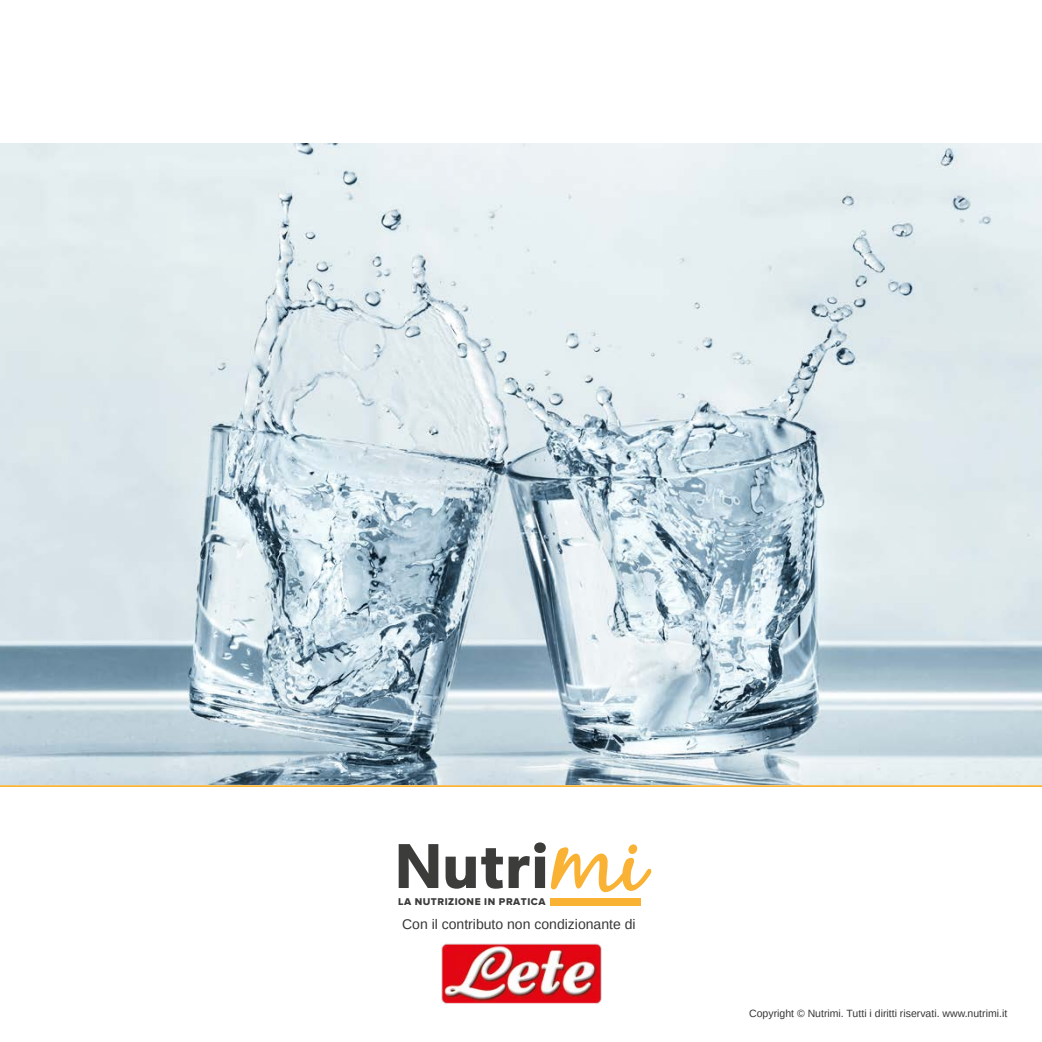
<style>
.page{position:relative;width:1042px;height:1042px;background:#fff}
.page>*{position:absolute;margin:0;border:0;box-sizing:border-box;transform-origin:0 0}
.t1{font:600 63.7px "Gibson";letter-spacing:.025em;color:#3c3c3b}
.t2{font:14px "Arimo";color:#373736}
.t3{font:10.5px "Arimo";color:#373736}
.t4{font:10.15px "Proxima Nova Extrabld";letter-spacing:.05em;color:#3c3c3b}
.s1{font-family:"Black Jack";font-weight:400;font-size:87.85px;color:#f9b234}
</style>
<div class="page">
<img style="left:0;top:143px;width:1042px;height:642px">
<hr style="left:0;top:785px;width:1042px;height:2px;background:#f9b233">
<svg style="left:551px;top:844px;width:101px;height:49px"></svg>
<div style="left:550px;top:898px;width:90px;height:7px;background:#f9b234"></div>
<img style="left:441px;top:943px;width:161px;height:61px">
<h1 class="t1" style="left:395px;top:828px;width:251px">Nutri<span class="s1">mi</span></h1>
<p class="t4" style="left:398px;top:896px;width:149px">LA NUTRIZIONE IN PRATICA</p>
<h2 class="t2" style="left:402px;top:915px;width:235px">Con il contributo non condizionante di</h2>
<p class="t3" style="left:749px;top:1006px;width:260px">Copyright © Nutrimi. Tutti i diritti riservati. www.nutrimi.it</p>
</div>
